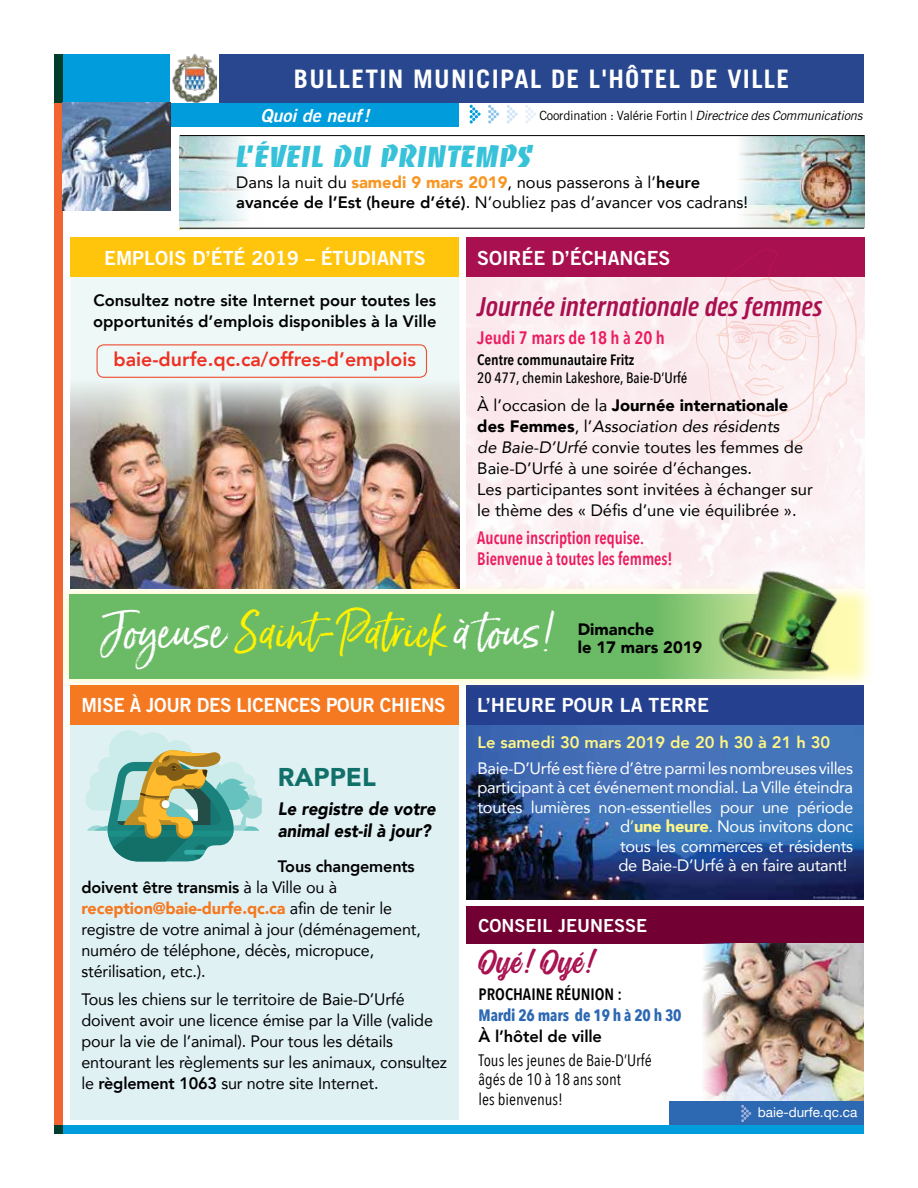
<style>
.page{position:relative;width:918px;height:1188px;background:#fff}
.page>*{position:absolute;margin:0;border:0;box-sizing:border-box;transform-origin:0 0}
.t1{font:45.75px "Born Ready";color:#fff}
.t2{font:33px "Montana Rough Typeface";color:#a8104f}
.t3{font:30px "Banco";color:#38c2d9}
.t4{font:italic 700 27px "Rockeby Cd";letter-spacing:.02em;color:#a8104f}
.t5{font:900 25.65px "Avenir";color:#117069}
.t6{font:700 25.5px "Trade Gothic";letter-spacing:.05em;color:#fff}
.t7{font:19.5px "Trade Gothic Bold Two";color:#fff}
.t8{font:800 19.5px "Avenir";color:#ee3124}
.t9{font:19.5px "Trade Gothic Bold Two";letter-spacing:-.02em;color:#fff;scale:.96 1}
.t10{font:600 18px/21px "Avenir Next Condensed";color:#eb1b5f;scale:.9 1}
.t11{font:italic 900 18px/21.6px "Avenir";color:#000;scale:.93 1}
.t12{font:600 18px "Avenir Next Condensed";color:#eb1b5f}
.t13{font:18px "Trade Gothic Bold Two";color:#fff}
.t14{font:italic 18px "Trade Gothic Bold Two";color:#fff}
.t15{font:16.5px/21px "Avenir";letter-spacing:-.01em;color:#000}
.t16{font:16.5px "Avenir";letter-spacing:-.02em;color:#fff}
.t17{font:800 16.5px/21px "Avenir";color:#000}
.t18{font:16.5px/19.5px "Avenir Next Condensed";color:#000}
.t19{font:800 16.5px "Avenir";color:#fff685}
.t20{font:700 16.5px "Avenir Next Condensed";letter-spacing:-.01em;color:#2d68b2;scale:.96 1}
.t21{font:900 16.5px/18px "Avenir";color:#000}
.t22{font:600 16.5px "Avenir Next Condensed";color:#000}
.t23{font:500 15px "Avenir Next Condensed";color:#000}
.t24{font:600 15px "Avenir Next Condensed";color:#000}
.t25{font:13.5px "Helvetica Neue";color:#fff}
.t26{font:12.75px "Trade Gothic";letter-spacing:-.015em;color:#000}
.s1{font-style:italic}
.s2{font-weight:900;color:#f89623}
.s3{font-weight:800}
.s4{font-weight:900}
.s5{color:#fff200}
.s6{font-weight:900;color:#f47920}
.s7{color:#fff685}
.s8{font-weight:900;color:#fff685}
</style>
<div class="page">
<div style="left:219px;top:54px;width:645px;height:49px;background:#29478e"></div>
<div style="left:54px;top:54px;width:117px;height:49px;background:#009cdb"></div>
<div style="left:54px;top:54px;width:9px;height:1080px;background:#f26531"></div>
<img style="left:173px;top:54px;width:43px;height:48px">
<div style="left:466px;top:906px;width:398px;height:37px;background:#730032"></div>
<img style="left:703px;top:943px;width:161px;height:159px">
<img style="left:466px;top:724px;width:398px;height:176px">
<div style="left:466px;top:685px;width:398px;height:39px;background:#25408f"></div>
<div style="left:71px;top:277px;width:388px;height:102px;background:#edf8f7"></div>
<div style="left:71px;top:238px;width:388px;height:39px;background:#ffc40c"></div>
<div style="left:54px;top:1125px;width:810px;height:9px;background:#009cdb"></div>
<div style="left:171px;top:103px;width:288px;height:24px;background:#009cdb"></div>
<img style="left:63px;top:103px;width:108px;height:108px">
<svg style="left:469px;top:105px;width:12px;height:19px"></svg>
<svg style="left:488px;top:105px;width:11px;height:19px"></svg>
<svg style="left:507px;top:105px;width:11px;height:19px"></svg>
<svg style="left:525px;top:105px;width:11px;height:19px"></svg>
<div style="left:669px;top:1102px;width:195px;height:23px;background:#2d68b2"></div>
<svg style="left:741px;top:1105px;width:10px;height:17px"></svg>
<img style="left:737px;top:136px;width:127px;height:92px">
<img style="left:180px;top:136px;width:85px;height:94px">
<hr style="left:180px;top:228px;width:684px;height:1px;background:#000">
<hr style="left:180px;top:135px;width:684px;height:1px;background:#000">
<div style="left:466px;top:238px;width:398px;height:39px;background:#a8104f"></div>
<svg style="left:695px;top:249px;width:162px;height:200px"></svg>
<div style="left:97px;top:344px;width:330px;height:34px;border:1px solid #f04d31;border-radius:7px"></div>
<img style="left:71px;top:379px;width:388px;height:203px">
<div style="left:71px;top:724px;width:388px;height:396px;background:#e0f1f4"></div>
<svg style="left:86px;top:730px;width:176px;height:132px"></svg>
<div style="left:71px;top:685px;width:388px;height:39px;background:#f47920"></div>
<div style="left:714px;top:549px;width:145px;height:33px;background:#fcf1f4"></div>
<div style="left:57px;top:582px;width:819px;height:109px;background:#fff200;opacity:.34"></div>
<svg style="left:69px;top:594px;width:795px;height:85px;background:#71bc69"></svg>
<img style="left:710px;top:565px;width:133px;height:114px">
<h3 class="t6" style="left:294px;top:63px;width:497px">BULLETIN MUNICIPAL DE L'HÔTEL DE VILLE</h3>
<p class="t14" style="left:260px;top:104px;width:111px">Quoi de neuf!</p>
<p class="t26" style="left:539px;top:107px;width:325px">Coordination : Valérie Fortin | <span class="s1">Directrice des Communications</span></p>
<h3 class="t3" style="left:236px;top:140px;width:298px">L’ÉVEIL DU PRINTEMPS</h3>
<p class="t15" style="left:236px;top:171px;width:514px;line-height:20.2px">Dans la nuit du <span class="s2">samedi 9 mars 2019</span>, nous passerons à l’<span class="s3">heure avancée de l’Est (heure d’été)</span>. N’oubliez pas d’avancer vos cadrans!</p>
<p class="t7" style="left:477px;top:246px;width:195px">SOIRÉE D’ÉCHANGES</p>
<h3 class="t4" style="left:477px;top:291px;width:347px">Journée internationale des femmes</h3>
<p class="t12" style="left:477px;top:322px;width:189px">Jeudi 7 mars de 18 h à 20 h</p>
<p class="t24" style="left:477px;top:347px;width:158px">Centre communautaire Fritz</p>
<p class="t23" style="left:477px;top:369px;width:212px">20 477, chemin Lakeshore, Baie-D’Urfé</p>
<p class="t15" style="left:477px;top:394px;width:337px">À l’occasion de la <span class="s4">Journée internationale des Femmes</span>, l’<span class="s1">Association des résidents<br>de Baie-D’Urfé</span> convie toutes les femmes de Baie-D’Urfé à une soirée d’échanges.<br>Les participantes sont invitées à échanger sur le thème des « Défis d’une vie équilibrée ».</p>
<p class="t10" style="left:477px;top:526px;width:219px">Aucune inscription requise.<br>Bienvenue à toutes les femmes!</p>
<p class="t7" style="left:104px;top:246px;width:323px">EMPLOIS D’ÉTÉ 2019 – ÉTUDIANTS</p>
<p class="t17" style="left:93px;top:290px;width:345px">Consultez notre site Internet pour toutes les opportunités d’emplois disponibles à la Ville</p>
<p class="t8" style="left:113px;top:344px;width:304px">baie-durfe.qc.ca/offres-d’emplois</p>
<h1 class="t1" style="left:103px;top:604px;width:455px">Joyeuse <span class="s5">Saint-Patrick</span> à tous!</h1>
<p class="t21" style="left:578px;top:619px;width:126px">Dimanche<br>le 17 mars 2019</p>
<p class="t9" style="left:81px;top:693px;width:381px">MISE À JOUR DES LICENCES POUR CHIENS</p>
<h3 class="t5" style="left:278px;top:755px;width:99px">RAPPEL</h3>
<p class="t11" style="left:278px;top:798px;width:171px">Le registre de votre animal est-il à jour?</p>
<p class="t15" style="left:81px;top:855px;width:341px;text-indent:197px"><span class="s3">Tous changements doivent être transmis</span> à la Ville ou à <span class="s6">reception@baie-durfe.qc.ca</span> afin de tenir le registre de votre animal à jour (déménagement, numéro de téléphone, décès, micropuce, stérilisation, etc.).</p>
<p class="t15" style="left:81px;top:988px;width:367px">Tous les chiens sur le territoire de Baie-D’Urfé doivent avoir une licence émise par la Ville (valide pour la vie de l’animal). Pour tous les détails entourant les règlements sur les animaux, consultez le <span class="s3">règlement 1063</span> sur notre site Internet.</p>
<p class="t7" style="left:477px;top:693px;width:234px">L’HEURE POUR LA TERRE</p>
<p class="t19" style="left:478px;top:729px;width:354px">Le samedi 30 mars 2019 de 20 h 30 à 21 h 30</p>
<p class="t16" style="left:478px;top:755px;width:377px">Baie-D’Urfé est fière d’être parmi les nombreuses villes</p>
<p class="t16" style="left:478px;top:774px;width:377px">participant à cet événement mondial. La Ville éteindra</p>
<p class="t16" style="left:478px;top:794px;width:377px">toutes lumières non-essentielles pour une période</p>
<p class="t16" style="left:620px;top:813px;width:235px">d<span class="s7">’</span><span class="s8">une heure</span>. Nous invitons donc</p>
<p class="t16" style="left:620px;top:833px;width:235px">tous les commerces et résidents</p>
<p class="t16" style="left:619px;top:852px;width:230px">de Baie-D’Urfé à en faire autant!</p>
<p class="t13" style="left:479px;top:914px;width:170px">CONSEIL JEUNESSE</p>
<h2 class="t2" style="left:479px;top:942px;width:119px">Oyé! Oyé!</h2>
<p class="t22" style="left:479px;top:980px;width:145px">PROCHAINE RÉUNION :</p>
<p class="t20" style="left:479px;top:1005px;width:213px">Mardi 26 mars de 19 h à 20 h 30</p>
<p class="t17" style="left:479px;top:1026px;width:125px">À l’hôtel de ville</p>
<p class="t18" style="left:479px;top:1049px;width:175px">Tous les jeunes de Baie-D’Urfé âgés de 10 à 18 ans sont<br>les bienvenus!</p>
<p class="t25" style="left:758px;top:1103px;width:101px">baie-durfe.qc.ca</p>
</div>
